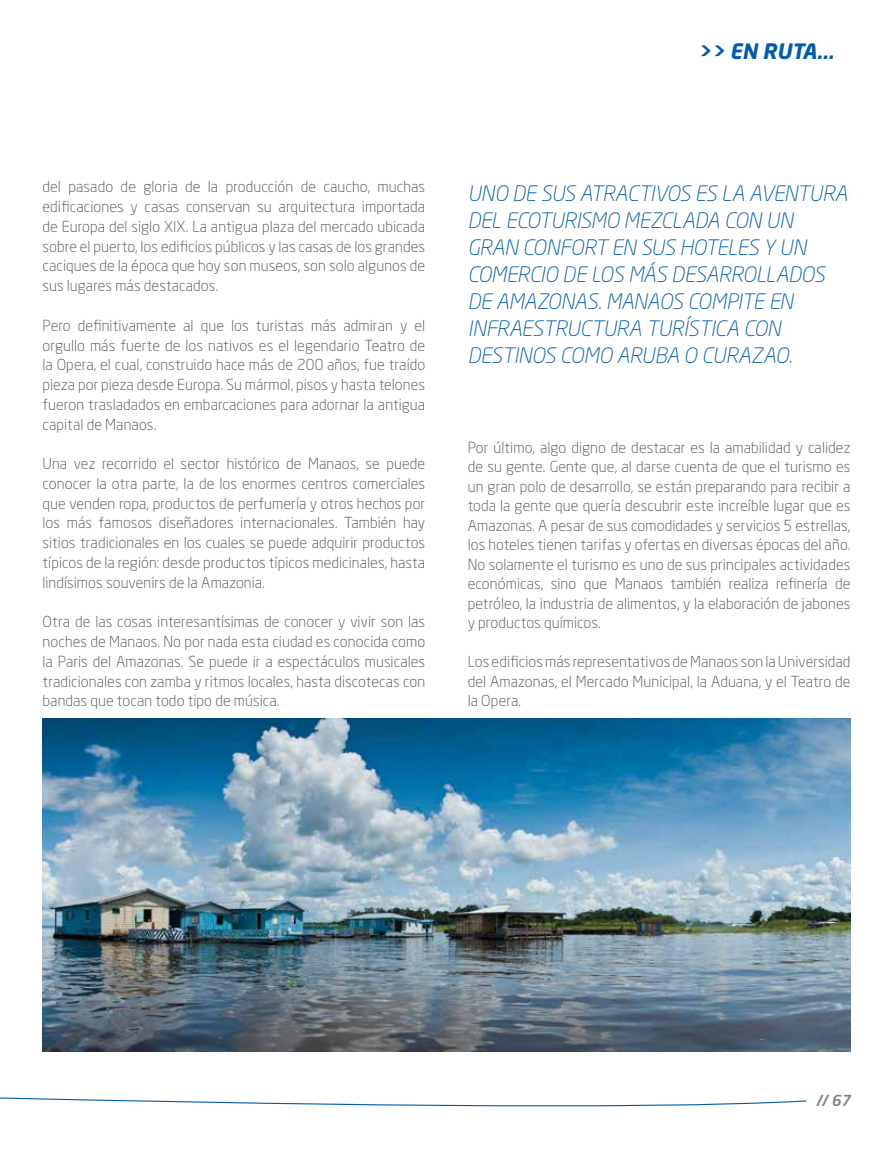
<style>
.page{position:relative;width:893px;height:1149px;background:#fff}
.page>*{position:absolute;margin:0;border:0;box-sizing:border-box;transform-origin:0 0}
.t1{font:italic 300 21px/27px "Neo Sans Std";letter-spacing:-.015em;color:#005baa}
.t2{font:italic 700 21px "Neo Sans Std";color:#005baa}
.t3{font:300 15px/19.8px "Neo Sans Std";letter-spacing:.005em;color:#4d4d4f;text-align:justify}
.t4{font:italic 500 15px "Neo Sans Std";color:#808285}
</style>
<div class="page">
<svg style="left:0;top:1097px;width:807px;height:10px"></svg>
<img style="left:43px;top:718px;width:807px;height:332px">
<h1 class="t2" style="left:697px;top:37px;width:138px">&gt;&gt; EN RUTA...</h1>
<p class="t3" style="left:43px;top:177px;width:384px">del pasado de gloria de la producción de caucho, muchas edificaciones y casas conservan su arquitectura importada de Europa del siglo XIX. La antigua plaza del mercado ubicada sobre el puerto, los edificios públicos y las casas de los grandes caciques de la época que hoy son museos, son solo algunos de sus lugares más destacados.</p>
<p class="t3" style="left:43px;top:315px;width:384px">Pero definitivamente al que los turistas más admiran y el orgullo más fuerte de los nativos es el legendario Teatro de la Opera, el cual, construido hace más de 200 años, fue traído pieza por pieza desde Europa. Su mármol, pisos y hasta telones fueron trasladados en embarcaciones para adornar la antigua capital de Manaos.</p>
<p class="t3" style="left:43px;top:453px;width:384px">Una vez recorrido el sector histórico de Manaos, se puede conocer la otra parte, la de los enormes centros comerciales que venden ropa, productos de perfumería y otros hechos por los más famosos diseñadores internacionales. También hay sitios tradicionales en los cuales se puede adquirir productos típicos de la región: desde productos típicos medicinales, hasta lindísimos souvenirs de la Amazonia.</p>
<p class="t3" style="left:43px;top:611px;width:384px">Otra de las cosas interesantísimas de conocer y vivir son las noches de Manaos. No por nada esta ciudad es conocida como la Paris del Amazonas. Se puede ir a espectáculos musicales tradicionales con zamba y ritmos locales, hasta discotecas con bandas que tocan todo tipo de música.</p>
<h1 class="t1" style="left:468px;top:179px;width:382px">UNO DE SUS ATRACTIVOS ES L A AVENTURA<br>DEL ECOTURISMO MEZCL ADA CON UN<br>GRAN CONFORT EN SUS HOTELE</h1>
<h1 class="t1" style="left:468px;top:233px;width:359px;text-indent:280px">S Y UN<br>COMERCIO DE LOS MÁS DESARROLL ADOS<br>DE AMAZONAS. MANAOS COMPITE EN<br>INFRAESTRUCTURA TURÍSTICA CON<br>DESTINOS COMO ARUBA O CURAZAO.</h1>
<p class="t3" style="left:468px;top:437px;width:384px">Por último, algo digno de destacar es la amabilidad y calidez de su gente. Gente que, al darse cuenta de que el turismo es un gran polo de desarrollo, se están preparando para recibir a toda la gente que quería descubrir este increíble lugar que es Amazonas. A pesar de sus comodidades y servicios 5 estrellas, los hoteles tienen tarifas y ofertas en diversas épocas del año.<br>No solamente el turismo es uno de sus principales actividades económicas, sino que Manaos también realiza refinería de petróleo, la industria de alimentos, y la elaboración de jabones y productos químicos.</p>
<p class="t3" style="left:468px;top:651px;width:384px">Los edificios más representativos de Manaos son la Universidad del Amazonas, el Mercado Municipal, la Aduana, y el Teatro de la Opera.</p>
<p class="t4" style="left:816px;top:1090px;width:36px">// 67</p>
</div>
